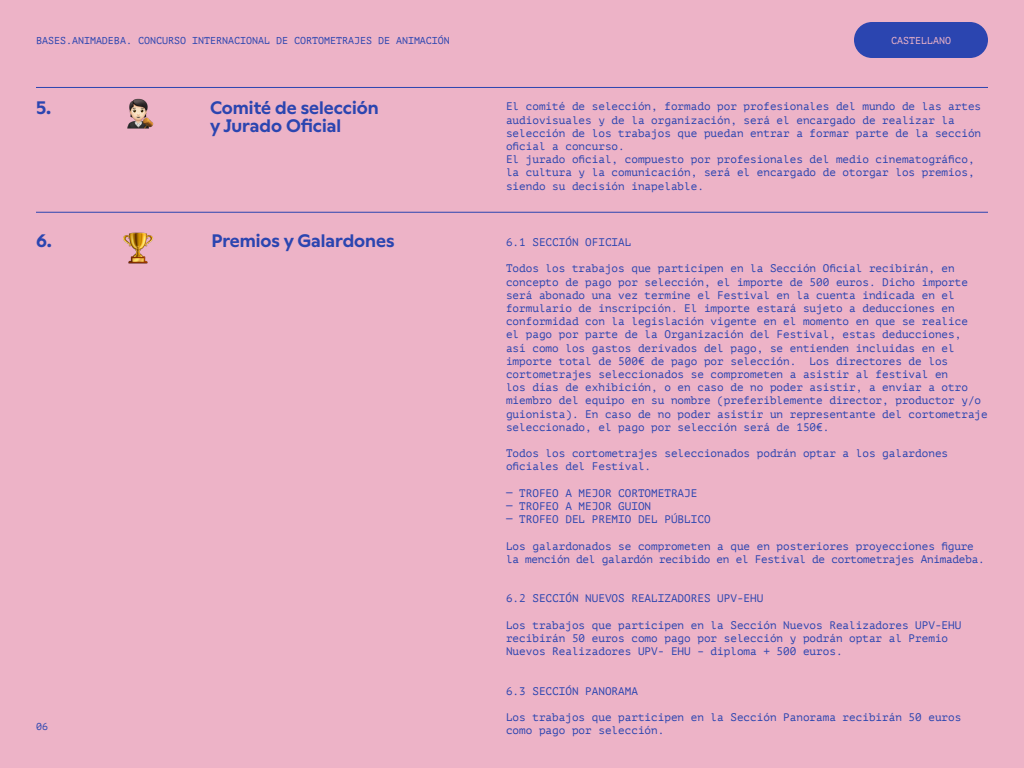
<style>
.page{position:relative;width:1024px;height:768px;background:#edb3c7}
.page>*{position:absolute;margin:0;border:0;box-sizing:border-box;transform-origin:0 0}
.t1{font:600 18px/18px "Wallop TRIAL";color:#2b45b0}
.t2{font:11px/13.2px "PT Mono";color:#2b45b0}
.t3{font:11px/13.2px "PT Mono";letter-spacing:-.02em;color:#2b45b0}
.t4{font:10px "PT Mono";color:#2b45b0}
.t5{font:10px "PT Mono";color:#edb3c7}
</style>
<div class="page">
<div style="left:854px;top:22px;width:134px;height:36px;background:#2b45b0;border-radius:18px"></div>
<hr style="left:36px;top:87px;width:952px;height:1px;background:#2b45b0">
<hr style="left:36px;top:212px;width:952px;height:1px;background:#2b45b0">
<p class="t4" style="left:36px;top:35px;width:415px">BASES.ANIMADEBA. CONCURSO INTERNACIONAL DE CORTOMETRAJES DE ANIMACIÓN</p>
<p class="t5" style="left:891px;top:35px;width:61px">CASTELLANO</p>
<h1 class="t1" style="left:36px;top:98px;width:17px">5.</h1>
<h1 class="t1" style="left:36px;top:230px;width:18px">6.</h1>
<p class="t4" style="left:36px;top:721px;width:13px">06</p>
<h1 class="t1" style="left:210px;top:98px;width:170px">Comité de selección y Jurado Oficial</h1>
<h1 class="t1" style="left:212px;top:230px;width:185px">Premios y Galardones</h1>
<p class="t2" style="left:506px;top:100px;width:477px">El comité de selección, formado por profesionales del mundo de las artes audiovisuales y de la organización, será el encargado de realizar la selección de los trabajos que puedan entrar a formar parte de la sección oficial a concurso.<br>El jurado oficial, compuesto por profesionales del medio cinematográfico, la cultura y la comunicación, será el encargado de otorgar los premios, siendo su decisión inapelable.</p>
<p class="t2" style="left:506px;top:236px;width:127px">6.1 SECCIÓN OFICIAL</p>
<p class="t2" style="left:506px;top:262px;width:483px">Todos los trabajos que participen en la Sección Oficial recibirán, en concepto de pago por selección, el importe de 500 euros. Dicho importe será abonado una vez termine el Festival en la cuenta indicada en el formulario de inscripción. El importe estará sujeto a deducciones en conformidad con la legislación vigente en el momento en que se realice<br>el pago por parte de la Organización del Festival, estas deducciones,<br>así como los gastos derivados del pago, se entienden incluidas en el importe total de 500€ de pago por selección. Los directores de los cortometrajes seleccionados se comprometen a asistir al festival en<br>los días de exhibición, o en caso de no poder asistir, a enviar a otro miembro del equipo en su nombre (preferiblemente director, productor y/o guionista). En caso de no poder asistir un representante del cortometraje seleccionado, el pago por selección será de 150€.</p>
<p class="t2" style="left:506px;top:447px;width:444px">Todos los cortometrajes seleccionados podrán optar a los galardones oficiales del Festival.</p>
<p class="t2" style="left:506px;top:487px;width:193px">— TROFEO A MEJOR CORTOMETRAJE</p>
<p class="t2" style="left:506px;top:500px;width:147px">— TROFEO A MEJOR GUION</p>
<p class="t2" style="left:506px;top:513px;width:206px">— TROFEO DEL PREMIO DEL PÚBLICO</p>
<p class="t3" style="left:506px;top:539px;width:480px">Los galardonados se comprometen a que en posteriores proyecciones figure la mención del galardón recibido en el Festival de cortometrajes Animadeba.</p>
<p class="t2" style="left:506px;top:592px;width:259px">6.2 SECCIÓN NUEVOS REALIZADORES UPV-EHU</p>
<p class="t2" style="left:506px;top:619px;width:457px">Los trabajos que participen en la Sección Nuevos Realizadores UPV-EHU recibirán 50 euros como pago por selección y podrán optar al Premio<br>Nuevos Realizadores UPV- EHU – diploma + 500 euros.</p>
<p class="t2" style="left:506px;top:685px;width:134px">6.3 SECCIÓN PANORAMA</p>
<p class="t2" style="left:506px;top:711px;width:457px">Los trabajos que participen en la Sección Panorama recibirán 50 euros como pago por selección.</p>
</div>
